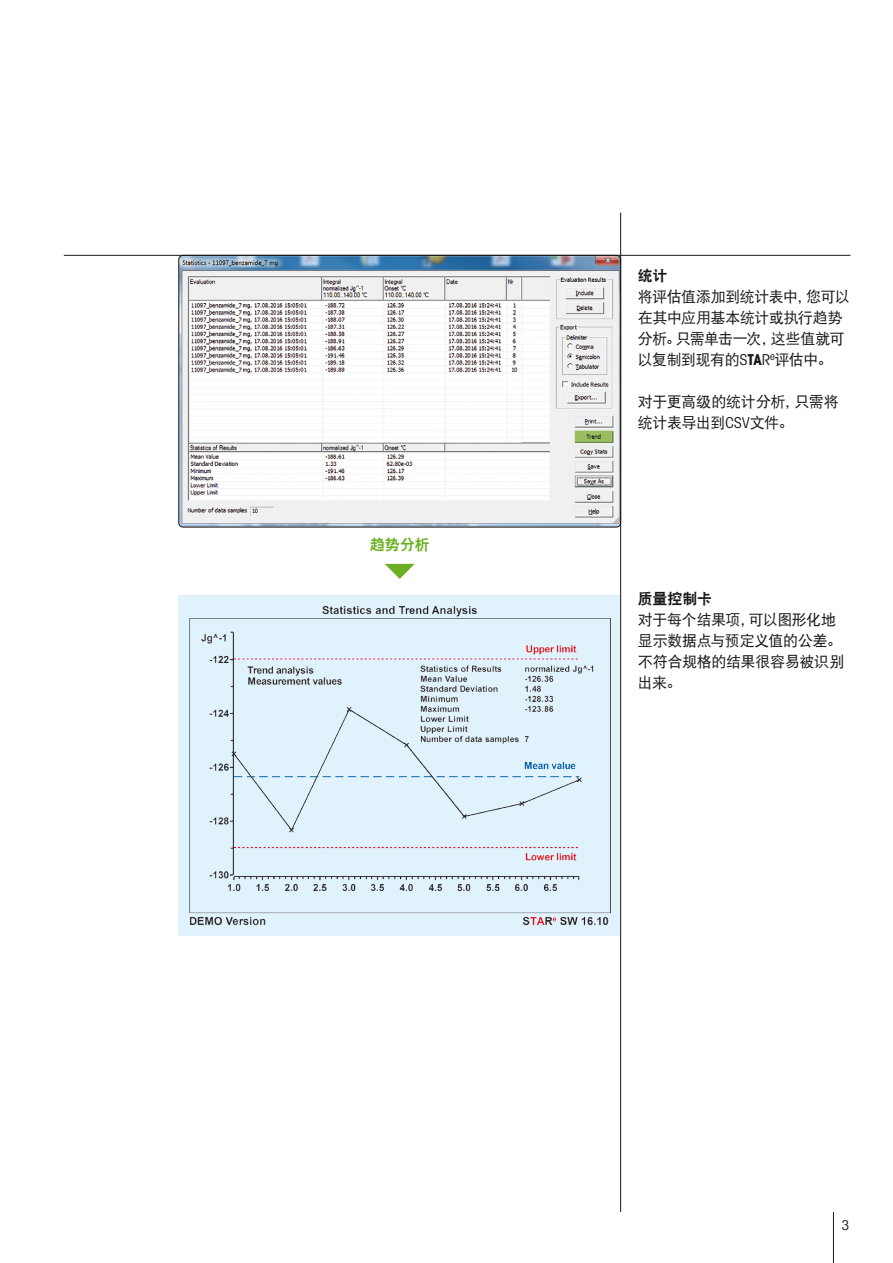
<style>
.page{position:relative;width:893px;height:1263px;background:#fff}
.page>*{position:absolute;margin:0;border:0;box-sizing:border-box;transform-origin:0 0}
._12_Running_Text_10{font:15px/21px "DFP Hei W5";letter-spacing:-.025em;color:#1a171c}
._10_Lead_with_bullet{font:15px "DFP Hei W9";letter-spacing:-.02em;color:#1a171c}
._2_Title_Book_28_32{font:15px "DFP Hei W9";color:#6bb022}
.t1{font:13.5px "Avant Gardefor MT Bk";color:#1a171c}
.s1{font-family:"Avant Gardefor MT Bk"}
.s2{font-family:"Avant Gardefor MT Bd"}
</style>
<div class="page">
<hr style="left:833px;top:1212px;width:1px;height:51px;background:#1a171c">
<img style="left:179px;top:256px;width:441px;height:271px">
<div style="left:179px;top:595px;width:442px;height:340px;background:#e0f2fb"></div>
<img style="left:189px;top:605px;width:421px;height:321px">
<hr style="left:64px;top:255px;width:786px;height:1px;background:#1a171c">
<hr style="left:620px;top:213px;width:1px;height:999px;background:#1a171c">
<svg style="left:385px;top:564px;width:30px;height:15px"></svg>
<p class="_2_Title_Book_28_32" style="left:370px;top:536px;width:61px">趋势分析</p>
<p class="_10_Lead_with_bullet" style="left:638px;top:268px;width:31px">统计</p>
<p class="_12_Running_Text_10" style="left:638px;top:286px;width:214px">将评估值添加到统计表中，您可以在其中应用基本统计或执行趋势分析。只需单击一次，这些值就可以复制到现有的<span class="s1">S</span><span class="s2">TA</span><span class="s1">R</span><sup>e</sup>评估中。</p>
<p class="_12_Running_Text_10" style="left:638px;top:391px;width:202px">对于更高级的统计分析，只需将统计表导出到<span class="s1">CSV</span>文件。</p>
<p class="_10_Lead_with_bullet" style="left:638px;top:590px;width:76px">质量控制卡</p>
<p class="_12_Running_Text_10" style="left:638px;top:609px;width:208px">对于每个结果项，可以图形化地显示数据点与预定义值的公差。不符合规格的结果很容易被识别出来。</p>
<p class="t1" style="left:842px;top:1217px;width:9px">3</p>
</div>
